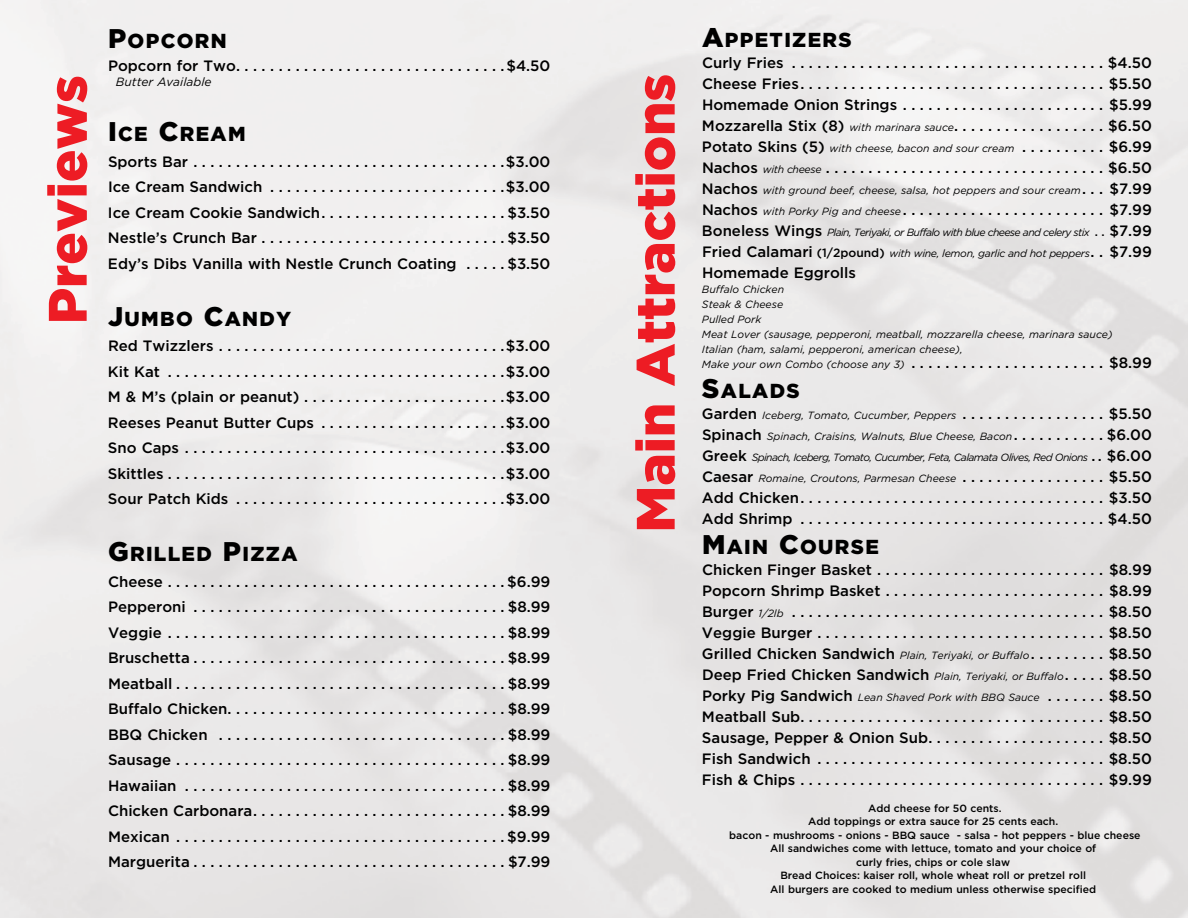
<style>
.page{position:relative;width:1188px;height:918px;background:#fff}
.page>*{position:absolute;margin:0;border:0;box-sizing:border-box;transform-origin:0 0}
.t1{font:900 54px "Gotham";color:#ed1c24}
.t2{font:900 20.25px "Gotham";letter-spacing:.065em;color:#000}
.t3{font:500 15px/25.5px "Gotham";color:#000;text-align:justify}
.t4{font:italic 12px "Gotham";color:#000}
.t5{font:italic 10.5px/15px "Gotham";color:#000}
.t6{font:500 10.5px/13.5px "Gotham";color:#000;text-align:center}
.t7{font:italic 10.5px/21px "Gotham";letter-spacing:-.06em;color:#000}
.s1{font-size:27px}
.s2{font-weight:400;font-style:italic;font-size:10.5px}
.s3{font-weight:500;font-style:normal;font-size:15px}
.s4{font-weight:500;font-style:normal;font-size:12px}
</style>
<div class="page">
<h2 class="t2" style="left:108px;top:29px;width:120px"><span class="s1">P</span>OPCORN</h2>
<p class="t3" style="left:108px;top:52px;width:444px">Popcorn for Two . . . . . . . . . . . . . . . . . . . . . . . . . . . . . . . $4.50</p>
<p class="t4" style="left:116px;top:75px;width:97px">Butter Available</p>
<h2 class="t2" style="left:108px;top:122px;width:121px"><span class="s1">I</span> CE <span class="s1">C</span>REAM</h2>
<p class="t3" style="left:108px;top:148px;width:444px">Sports Bar . . . . . . . . . . . . . . . . . . . . . . . . . . . . . . . . . . . . $3.00<br>Ice Cream Sandwich . . . . . . . . . . . . . . . . . . . . . . . . . . . $3.00<br>Ice Cream Cookie Sandwich . . . . . . . . . . . . . . . . . . . . . $3.50<br>Nestle’s Crunch Bar . . . . . . . . . . . . . . . . . . . . . . . . . . . . $3.50<br>Edy’s Dibs Vanilla with Nestle Crunch Coating . . . . $3.50</p>
<h2 class="t2" style="left:108px;top:307px;width:185px"><span class="s1">J</span>UMBO <span class="s1">C</span>ANDY</h2>
<p class="t3" style="left:108px;top:333px;width:444px">Red Twizzlers . . . . . . . . . . . . . . . . . . . . . . . . . . . . . . . . . $3.00<br>Kit Kat . . . . . . . . . . . . . . . . . . . . . . . . . . . . . . . . . . . . . . . $3.00<br>M &amp; M’s (plain or peanut) . . . . . . . . . . . . . . . . . . . . . . . $3.00<br>Reeses Peanut Butter Cups . . . . . . . . . . . . . . . . . . . . . $3.00<br>Sno Caps . . . . . . . . . . . . . . . . . . . . . . . . . . . . . . . . . . . . . $3.00<br>Skittles . . . . . . . . . . . . . . . . . . . . . . . . . . . . . . . . . . . . . . . $3.00<br>Sour Patch Kids . . . . . . . . . . . . . . . . . . . . . . . . . . . . . . . $3.00</p>
<h2 class="t2" style="left:108px;top:542px;width:191px"><span class="s1">G</span>RILLED <span class="s1">P</span>IZZA</h2>
<p class="t3" style="left:108px;top:568px;width:444px">Cheese . . . . . . . . . . . . . . . . . . . . . . . . . . . . . . . . . . . . . . . $6.99<br>Pepperoni . . . . . . . . . . . . . . . . . . . . . . . . . . . . . . . . . . . . $8.99<br>Veggie . . . . . . . . . . . . . . . . . . . . . . . . . . . . . . . . . . . . . . . $8.99<br>Bruschetta . . . . . . . . . . . . . . . . . . . . . . . . . . . . . . . . . . . . $8.99<br>Meatball . . . . . . . . . . . . . . . . . . . . . . . . . . . . . . . . . . . . . . $8.99<br>Buffalo Chicken.................................$8.99<br>BBQ Chicken . . . . . . . . . . . . . . . . . . . . . . . . . . . . . . . . . $8.99<br>Sausage . . . . . . . . . . . . . . . . . . . . . . . . . . . . . . . . . . . . . . $8.99<br>Hawaiian . . . . . . . . . . . . . . . . . . . . . . . . . . . . . . . . . . . . . $8.99<br>Chicken Carbonara . . . . . . . . . . . . . . . . . . . . . . . . . . . . . $8.99<br>Mexican . . . . . . . . . . . . . . . . . . . . . . . . . . . . . . . . . . . . . . $9.99<br>Marguerita . . . . . . . . . . . . . . . . . . . . . . . . . . . . . . . . . . . . $7.99</p>
<h1 class="t1" style="left:36px;top:324px;width:250px;rotate:-90deg">Previews</h1>
<h1 class="t1" style="left:624px;top:533px;width:460px;rotate:-90deg">Main Attractions</h1>
<h2 class="t2" style="left:702px;top:28px;width:151px"><span class="s1">A</span>PPETIZERS</h2>
<p class="t3" style="left:702px;top:52px;width:452px;line-height:21px">Curly Fries . . . . . . . . . . . . . . . . . . . . . . . . . . . . . . . . . . . . . $4.50<br>Cheese Fries . . . . . . . . . . . . . . . . . . . . . . . . . . . . . . . . . . . . $5.50<br>Homemade Onion Strings . . . . . . . . . . . . . . . . . . . . . . . . $5.99<br>Mozzarella Stix (8) <span class="s2">with marinara sauce</span> . . . . . . . . . . . . . . . . . . $6.50<br>Potato Skins (5) <span class="s2">with cheese, bacon and sour cream</span> . . . . . . . . . . $6.99<br>Nachos <span class="s2">with cheese</span> . . . . . . . . . . . . . . . . . . . . . . . . . . . . . . . . . $6.50</p>
<p class="t5" style="left:702px;top:182px;width:452px"><span class="s3">Nachos</span> with ground beef, cheese, salsa, hot peppers and sour cream <span class="s3">. . . $7.99</span></p>
<p class="t3" style="left:702px;top:196px;width:451px">Nachos <span class="s2">with Porky Pig and cheese</span> . . . . . . . . . . . . . . . . . . . . . . . . $7.99</p>
<p class="t7" style="left:702px;top:221px;width:452px"><span class="s3">Boneless Wings</span> Plain, Teriyaki, or Buffalo with blue cheese and celery stix <span class="s4">. .</span> <span class="s3">$7. 99<br>Fried Calamari</span> <span class="s4">(1/2pound)</span> with wine, lemon, garlic and hot peppers <span class="s3">. . $7. 99</span></p>
<p class="t3" style="left:702px;top:259px;width:155px">Homemade Eggrolls</p>
<p class="t5" style="left:702px;top:281px;width:451px">Buffalo Chicken<br>Steak &amp; Cheese<br>Pulled Pork<br>Meat Lover (sausage, pepperoni, meatball, mozzarella cheese, marinara sauce)<br>Italian (ham, salami, pepperoni, american cheese),<br>Make your own Combo (choose any 3) <span class="s3">. . . . . . . . . . . . . . . . . . . . . . . $8.99</span></p>
<h2 class="t2" style="left:702px;top:379px;width:99px"><span class="s1">S</span>ALADS</h2>
<p class="t5" style="left:702px;top:404px;width:452px;line-height:21px;text-align:justify"><span class="s3">Garden</span> Iceberg, Tomato, Cucumber, Peppers <span class="s3">. . . . . . . . . . . . . . . . . $5.50<br>Spinach</span> Spinach, Craisins, Walnuts, Blue Cheese, Bacon <span class="s3">. . . . . . . . . . $6.00<br>Greek</span> Spinach, Iceberg, Tomato, Cucumber, Feta, Calamata Olives, Red Onions <span class="s3">. . $6. 00<br>Caesar</span> Romaine, Croutons, Parmesan Cheese <span class="s3">. . . . . . . . . . . . . . . . . $5.50</span></p>
<p class="t3" style="left:702px;top:487px;width:451px;line-height:21px">Add Chicken . . . . . . . . . . . . . . . . . . . . . . . . . . . . . . . . . . . . $3.50<br>Add Shrimp . . . . . . . . . . . . . . . . . . . . . . . . . . . . . . . . . . . . $4.50</p>
<h2 class="t2" style="left:702px;top:535px;width:178px"><span class="s1">M</span>AIN <span class="s1">C</span>OURSE</h2>
<p class="t3" style="left:702px;top:559px;width:452px;line-height:21px">Chicken Finger Basket . . . . . . . . . . . . . . . . . . . . . . . . . . . $8.99<br>Popcorn Shrimp Basket . . . . . . . . . . . . . . . . . . . . . . . . . . $8.99<br>Burger <span class="s2">1/2lb</span> . . . . . . . . . . . . . . . . . . . . . . . . . . . . . . . . . . . . . $8.50<br>Veggie Burger . . . . . . . . . . . . . . . . . . . . . . . . . . . . . . . . . . $8.50<br>Grilled Chicken Sandwich <span class="s2">Plain, Teriyaki, or Buffalo</span> . . . . . . . . . $8.50<br>Deep Fried Chicken Sandwich <span class="s2">Plain, Teriyaki, or Buffalo</span> . . . . . $8.50<br>Porky Pig Sandwich <span class="s2">Lean Shaved Pork with BBQ Sauce</span> . . . . . . . $8.50<br>Meatball Sub . . . . . . . . . . . . . . . . . . . . . . . . . . . . . . . . . . . . $8.50<br>Sausage, Pepper &amp; Onion Sub . . . . . . . . . . . . . . . . . . . . . $8.50<br>Fish Sandwich . . . . . . . . . . . . . . . . . . . . . . . . . . . . . . . . . . $8.50<br>Fish &amp; Chips . . . . . . . . . . . . . . . . . . . . . . . . . . . . . . . . . . . . $9.99</p>
<p class="t6" style="left:729px;top:801px;width:413px">Add cheese for 50 cents.<br>Add toppings or extra sauce for 25 cents each.<br>bacon - mushrooms - onions - BBQ sauce - salsa - hot peppers - blue cheese All sandwiches come with lettuce, tomato and your choice of<br>curly fries, chips or cole slaw<br>Bread Choices: kaiser roll, whole wheat roll or pretzel roll<br>All burgers are cooked to medium unless otherwise specified</p>
</div>
